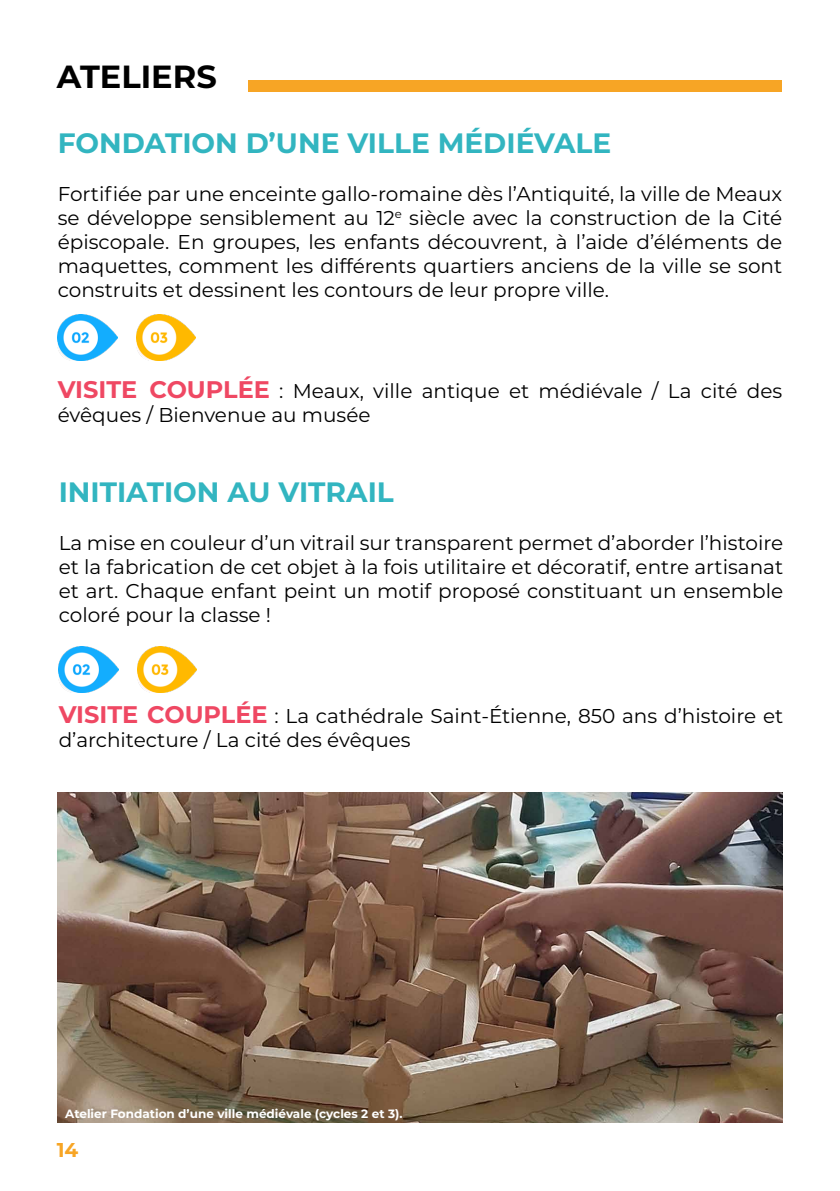
<style>
.page{position:relative;width:840px;height:1191px;background:#fff}
.page>*{position:absolute;margin:0;border:0;box-sizing:border-box;transform-origin:0 0}
.t1{font:700 32px "Montserrat";color:#000}
.t2{font:700 28px "Montserrat";color:#32b5c0}
.t3{font:20px/24px "Montserrat";color:#000;text-align:justify}
.t4{font:700 20px "Montserrat";color:#f7a525}
.t5{font:700 12px "Montserrat";color:#fff}
.s1{font-weight:700;font-size:24px;color:#ef4863}
</style>
<div class="page">
<img style="left:136px;top:314px;width:60px;height:47px">
<img style="left:58px;top:314px;width:59px;height:47px">
<img style="left:137px;top:646px;width:60px;height:47px">
<img style="left:59px;top:646px;width:59px;height:47px">
<img style="left:58px;top:792px;width:723px;height:331px">
<div style="left:249px;top:81px;width:532px;height:11px;background:#f7a525"></div>
<h1 class="t1" style="left:57px;top:53px;width:161px">ATELIERS</h1>
<h2 class="t2" style="left:58px;top:123px;width:554px">FONDATION D’UNE VILLE MÉDIÉVALE</h2>
<p class="t3" style="left:58px;top:181px;width:725px">Fortifiée par une enceinte gallo-romaine dès l’Antiquité, la ville de Meaux se développe sensiblement au 12<sup>e</sup> siècle avec la construction de la Cité épiscopale. En groupes, les enfants découvrent, à l’aide d’éléments de maquettes, comment les différents quartiers anciens de la ville se sont construits et dessinent les contours de leur propre ville.</p>
<p class="t3" style="left:58px;top:378px;width:725px"><span class="s1">VISITE COUPLÉE</span> : Meaux, ville antique et médiévale / La cité des évêques / Bienvenue au musée</p>
<h2 class="t2" style="left:59px;top:472px;width:336px">INITIATION AU VITRAIL</h2>
<p class="t3" style="left:59px;top:530px;width:725px">La mise en couleur d’un vitrail sur transparent permet d’aborder l’histoire et la fabrication de cet objet à la fois utilitaire et décoratif, entre artisanat et art. Chaque enfant peint un motif proposé constituant un ensemble coloré pour la classe !</p>
<p class="t3" style="left:59px;top:703px;width:725px"><span class="s1">VISITE COUPLÉE</span> : La cathédrale Saint-Étienne, 850 ans d’histoire et d’architecture / La cité des évêques</p>
<p class="t5" style="left:65px;top:1104px;width:338px">Atelier Fondation d’une ville médiévale (cycles 2 et 3).</p>
<p class="t4" style="left:57px;top:1135px;width:23px">14</p>
</div>
